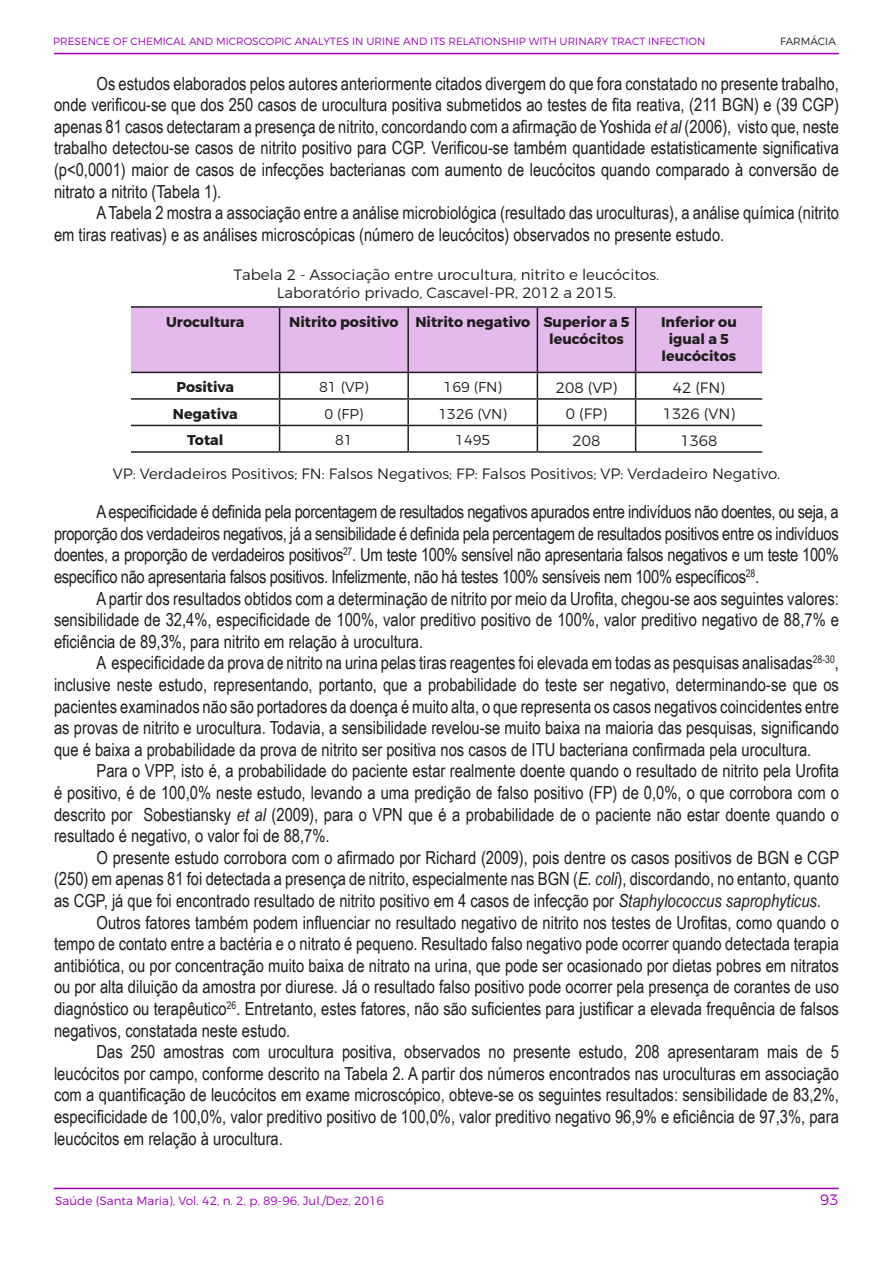
<style>
.page{position:relative;width:893px;height:1263px;background:#fff}
.page>*{position:absolute;margin:0;border:0;box-sizing:border-box;transform-origin:0 0}
.t1{font:18px/21.6px "Arial Narrow";color:#1d1d1b;text-align:justify}
.t2{font:300 15px/18px "Montserrat";color:#1d1d1b;text-align:center}
.t3{font:300 15px "Montserrat";color:#9d00b7}
.t4{font:700 14.25px/17.1px "Montserrat";color:#1d1d1b}
.t5{font:300 14.25px "Montserrat";color:#1d1d1b}
.t6{font:300 12px "Montserrat";color:#9d00b7}
.t7{font:300 10.5px "Montserrat";color:#9d00b7}
.t8{font:300 10.5px "Montserrat";color:#1d1d1b}
.s1{font-style:italic}
</style>
<div class="page">
<hr style="left:54px;top:1188px;width:785px;height:1px;background:#9d00b7">
<hr style="left:54px;top:53px;width:785px;height:1px;background:#9d00b7">
<hr style="left:131px;top:306px;width:149px;height:2px;background:#1d1d1b">
<hr style="left:280px;top:306px;width:128px;height:2px;background:#1d1d1b">
<hr style="left:408px;top:306px;width:129px;height:2px;background:#1d1d1b">
<hr style="left:537px;top:306px;width:99px;height:2px;background:#1d1d1b">
<hr style="left:636px;top:306px;width:126px;height:2px;background:#1d1d1b">
<svg style="left:131px;top:307px;width:631px;height:144px"></svg>
<hr style="left:131px;top:451px;width:149px;height:2px;background:#1d1d1b">
<hr style="left:280px;top:451px;width:128px;height:2px;background:#1d1d1b">
<hr style="left:408px;top:451px;width:129px;height:2px;background:#1d1d1b">
<hr style="left:537px;top:451px;width:99px;height:2px;background:#1d1d1b">
<hr style="left:636px;top:451px;width:126px;height:2px;background:#1d1d1b">
<p class="t7" style="left:53px;top:35px;width:654px">PRESENCE OF CHEMICAL AND MICROSCOPIC ANALYTES IN URINE AND ITS RELATIONSHIP WITH URINARY TRACT INFECTION</p>
<p class="t8" style="left:780px;top:35px;width:57px">FARMÁCIA</p>
<p class="t1" style="left:54px;top:72px;width:786px;text-indent:43px">Os estudos elaborados pelos autores anteriormente citados divergem do que fora constatado no presente trabalho, onde verificou-se que dos 250 casos de urocultura positiva submetidos ao testes de fita reativa, (211 BGN) e (39 CGP) apenas 81 casos detectaram a presença de nitrito, concordando com a afirmação de Yoshida <span class="s1">et al</span> (2006), visto que, neste trabalho detectou-se casos de nitrito positivo para CGP. Verificou-se também quantidade estatisticamente significativa (p&lt;0,0001) maior de casos de infecções bacterianas com aumento de leucócitos quando comparado à conversão de nitrato a nitrito (Tabela 1).</p>
<p class="t1" style="left:54px;top:201px;width:786px;text-indent:43px">A Tabela 2 mostra a associação entre a análise microbiológica (resultado das uroculturas), a análise química (nitrito em tiras reativas) e as análises microscópicas (número de leucócitos) observados no presente estudo.</p>
<p class="t2" style="left:234px;top:266px;width:427px">Tabela 2 - Associação entre urocultura, nitrito e leucócitos.<br>Laboratório privado, Cascavel-PR, 2012 a 2015.</p>
<p class="t4" style="left:166px;top:313px;width:80px">Urocultura</p>
<p class="t4" style="left:549px;top:313px;width:82px;text-indent:-260px">Nitrito positivo Nitrito negativo Superior a 5 leucócitos</p>
<p class="t4" style="left:661px;top:313px;width:77px;text-align:center">Inferior ou igual a 5 leucócitos</p>
<p class="t4" style="left:176px;top:379px;width:59px">Positiva</p>
<p class="t5" style="left:319px;top:378px;width:51px">81 (VP)</p>
<p class="t5" style="left:444px;top:378px;width:60px">169 (FN)</p>
<p class="t2" style="left:556px;top:378px;width:63px">208 (VP)</p>
<p class="t2" style="left:673px;top:378px;width:54px">42 (FN)</p>
<p class="t4" style="left:173px;top:405px;width:66px">Negativa</p>
<p class="t5" style="left:324px;top:405px;width:41px">0 (FP)</p>
<p class="t5" style="left:438px;top:405px;width:70px">1326 (VN)</p>
<p class="t2" style="left:566px;top:405px;width:43px">0 (FP)</p>
<p class="t2" style="left:663px;top:405px;width:74px">1326 (VN)</p>
<p class="t4" style="left:187px;top:432px;width:38px">Total</p>
<p class="t5" style="left:335px;top:431px;width:19px">81</p>
<p class="t5" style="left:455px;top:431px;width:37px">1495</p>
<p class="t2" style="left:573px;top:431px;width:29px">208</p>
<p class="t2" style="left:680px;top:431px;width:39px">1368</p>
<p class="t2" style="left:113px;top:464px;width:669px">VP: Verdadeiros Positivos; FN: Falsos Negativos; FP: Falsos Positivos; VP: Verdadeiro Negativo.</p>
<p class="t1" style="left:54px;top:500px;width:786px;text-indent:43px">A especificidade é definida pela porcentagem de resultados negativos apurados entre indivíduos não doentes, ou seja, a proporção dos verdadeiros negativos, já a sensibilidade é definida pela percentagem de resultados positivos entre os indivíduos doentes, a proporção de verdadeiros positivos<sup>27</sup>. Um teste 100% sensível não apresentaria falsos negativos e um teste 100% específico não apresentaria falsos positivos. Infelizmente, não há testes 100% sensíveis nem 100% específicos<sup>28</sup>.</p>
<p class="t1" style="left:54px;top:587px;width:786px;text-indent:43px">A partir dos resultados obtidos com a determinação de nitrito por meio da Urofita, chegou-se aos seguintes valores: sensibilidade de 32,4%, especificidade de 100%, valor preditivo positivo de 100%, valor preditivo negativo de 88,7% e eficiência de 89,3%, para nitrito em relação à urocultura.</p>
<p class="t1" style="left:54px;top:651px;width:786px;text-indent:43px">A especificidade da prova de nitrito na urina pelas tiras reagentes foi elevada em todas as pesquisas analisadas<sup>28-30</sup>, inclusive neste estudo, representando, portanto, que a probabilidade do teste ser negativo, determinando-se que os pacientes examinados não são portadores da doença é muito alta, o que representa os casos negativos coincidentes entre as provas de nitrito e urocultura. Todavia, a sensibilidade revelou-se muito baixa na maioria das pesquisas, significando que é baixa a probabilidade da prova de nitrito ser positiva nos casos de ITU bacteriana confirmada pela urocultura.</p>
<p class="t1" style="left:54px;top:759px;width:786px;text-indent:43px">Para o VPP, isto é, a probabilidade do paciente estar realmente doente quando o resultado de nitrito pela Urofita é positivo, é de 100,0% neste estudo, levando a uma predição de falso positivo (FP) de 0,0%, o que corrobora com o descrito por Sobestiansky <span class="s1">et al</span> (2009), para o VPN que é a probabilidade de o paciente não estar doente quando o resultado é negativo, o valor foi de 88,7%.</p>
<p class="t1" style="left:54px;top:846px;width:787px;text-indent:43px">O presente estudo corrobora com o afirmado por Richard (2009), pois dentre os casos positivos de BGN e CGP (250) em apenas 81 foi detectada a presença de nitrito, especialmente nas BGN (<span class="s1">E. coli</span>), discordando, no entanto, quanto as CGP, já que foi encontrado resultado de nitrito positivo em 4 casos de infecção por <span class="s1">Staphylococcus saprophyticus</span>.</p>
<p class="t1" style="left:54px;top:911px;width:786px;text-indent:43px">Outros fatores também podem influenciar no resultado negativo de nitrito nos testes de Urofitas, como quando o tempo de contato entre a bactéria e o nitrato é pequeno. Resultado falso negativo pode ocorrer quando detectada terapia antibiótica, ou por concentração muito baixa de nitrato na urina, que pode ser ocasionado por dietas pobres em nitratos ou por alta diluição da amostra por diurese. Já o resultado falso positivo pode ocorrer pela presença de corantes de uso diagnóstico ou terapêutico<sup>26</sup>. Entretanto, estes fatores, não são suficientes para justificar a elevada frequência de falsos negativos, constatada neste estudo.</p>
<p class="t1" style="left:54px;top:1040px;width:786px;text-indent:43px">Das 250 amostras com urocultura positiva, observados no presente estudo, 208 apresentaram mais de 5 leucócitos por campo, conforme descrito na Tabela 2. A partir dos números encontrados nas uroculturas em associação com a quantificação de leucócitos em exame microscópico, obteve-se os seguintes resultados: sensibilidade de 83,2%, especificidade de 100,0%, valor preditivo positivo de 100,0%, valor preditivo negativo 96,9% e eficiência de 97,3%, para leucócitos em relação à urocultura.</p>
<p class="t6" style="left:55px;top:1193px;width:330px">Saúde (Santa Maria), Vol. 42, n. 2, p. 89-96, Jul./Dez, 2016</p>
<p class="t3" style="left:820px;top:1190px;width:20px">93</p>
</div>
